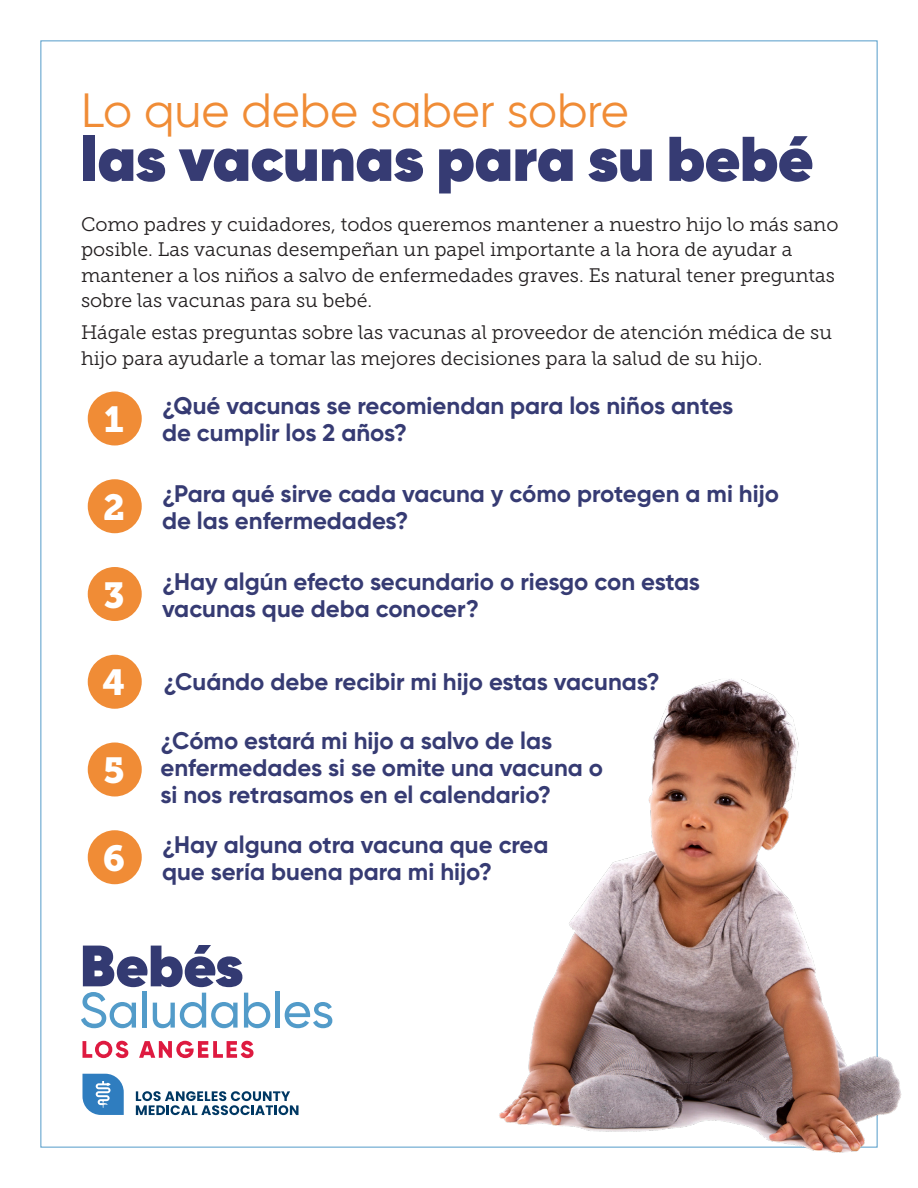
<style>
.page{position:relative;width:918px;height:1188px;background:#fff}
.page>*{position:absolute;margin:0;border:0;box-sizing:border-box;transform-origin:0 0}
.t1{font:800 63px "Gilroy";letter-spacing:-.005em;color:#363b73}
.t2{font:48px "Gilroy";letter-spacing:-.005em;color:#f08c36}
.t3{font:36px "Museo Slab 900";color:#fff}
.Body_Copy{font:700 24px/27px "Gilroy";color:#363b73}
.Body_Copy-2{font:19.5px/25.5px "Museo Slab 300";color:#231f20}
</style>
<div class="page">
<div style="left:88px;top:392px;width:54px;height:54px;background:#f08c36;border-radius:50%"></div>
<div style="left:88px;top:479px;width:54px;height:54px;background:#f08c36;border-radius:50%"></div>
<div style="left:88px;top:567px;width:54px;height:54px;background:#f08c36;border-radius:50%"></div>
<div style="left:88px;top:655px;width:54px;height:54px;background:#f08c36;border-radius:50%"></div>
<div style="left:88px;top:742px;width:54px;height:54px;background:#f08c36;border-radius:50%"></div>
<div style="left:88px;top:830px;width:54px;height:54px;background:#f08c36;border-radius:50%"></div>
<svg style="left:136px;top:1091px;width:163px;height:24px"></svg>
<svg style="left:82px;top:1074px;width:42px;height:41px;background:#5896cb"></svg>
<img style="left:394px;top:655px;width:508px;height:498px">
<svg style="left:83px;top:1041px;width:45px;height:17px"></svg>
<svg style="left:139px;top:1041px;width:115px;height:17px"></svg>
<div style="left:275px;top:991px;width:5px;height:37px;background:#529bc9"></div>
<svg style="left:285px;top:1002px;width:47px;height:26px"></svg>
<svg style="left:81px;top:945px;width:189px;height:83px"></svg>
<p class="t2" style="left:81px;top:81px;width:549px">Lo que debe saber sobre</p>
<p class="t1" style="left:81px;top:119px;width:734px">las vacunas para su bebé</p>
<p class="Body_Copy-2" style="left:81px;top:211px;width:759px">Como padres y cuidadores, todos queremos mantener a nuestro hijo lo más sano posible. Las vacunas desempeñan un papel importante a la hora de ayudar a mantener a los niños a salvo de enfermedades graves. Es natural tener preguntas sobre las vacunas para su bebé.</p>
<p class="Body_Copy-2" style="left:81px;top:320px;width:753px">Hágale estas preguntas sobre las vacunas al proveedor de atención médica de su hijo para ayudarle a tomar las mejores decisiones para la salud de su hijo.</p>
<p class="t3" style="left:104px;top:398px;width:21px">1</p>
<p class="t3" style="left:103px;top:486px;width:23px">2</p>
<p class="t3" style="left:103px;top:574px;width:23px">3</p>
<p class="t3" style="left:103px;top:662px;width:24px">4</p>
<p class="t3" style="left:103px;top:749px;width:23px">5</p>
<p class="t3" style="left:103px;top:837px;width:24px">6</p>
<p class="Body_Copy" style="left:162px;top:392px;width:573px">¿Qué vacunas se recomiendan para los niños antes de cumplir los 2 años?</p>
<p class="Body_Copy" style="left:162px;top:480px;width:619px">¿Para qué sirve cada vacuna y cómo protegen a mi hijo de las enfermedades?</p>
<p class="Body_Copy" style="left:162px;top:568px;width:540px">¿Hay algún efecto secundario o riesgo con estas vacunas que deba conocer?</p>
<p class="Body_Copy" style="left:164px;top:668px;width:498px">¿Cuándo debe recibir mi hijo estas vacunas?</p>
<p class="Body_Copy" style="left:160px;top:727px;width:444px">¿Cómo estará mi hijo a salvo de las enfermedades si se omite una vacuna o si nos retrasamos en el calendario?</p>
<p class="Body_Copy" style="left:162px;top:831px;width:388px">¿Hay alguna otra vacuna que crea que sería buena para mi hijo?</p>
</div>
